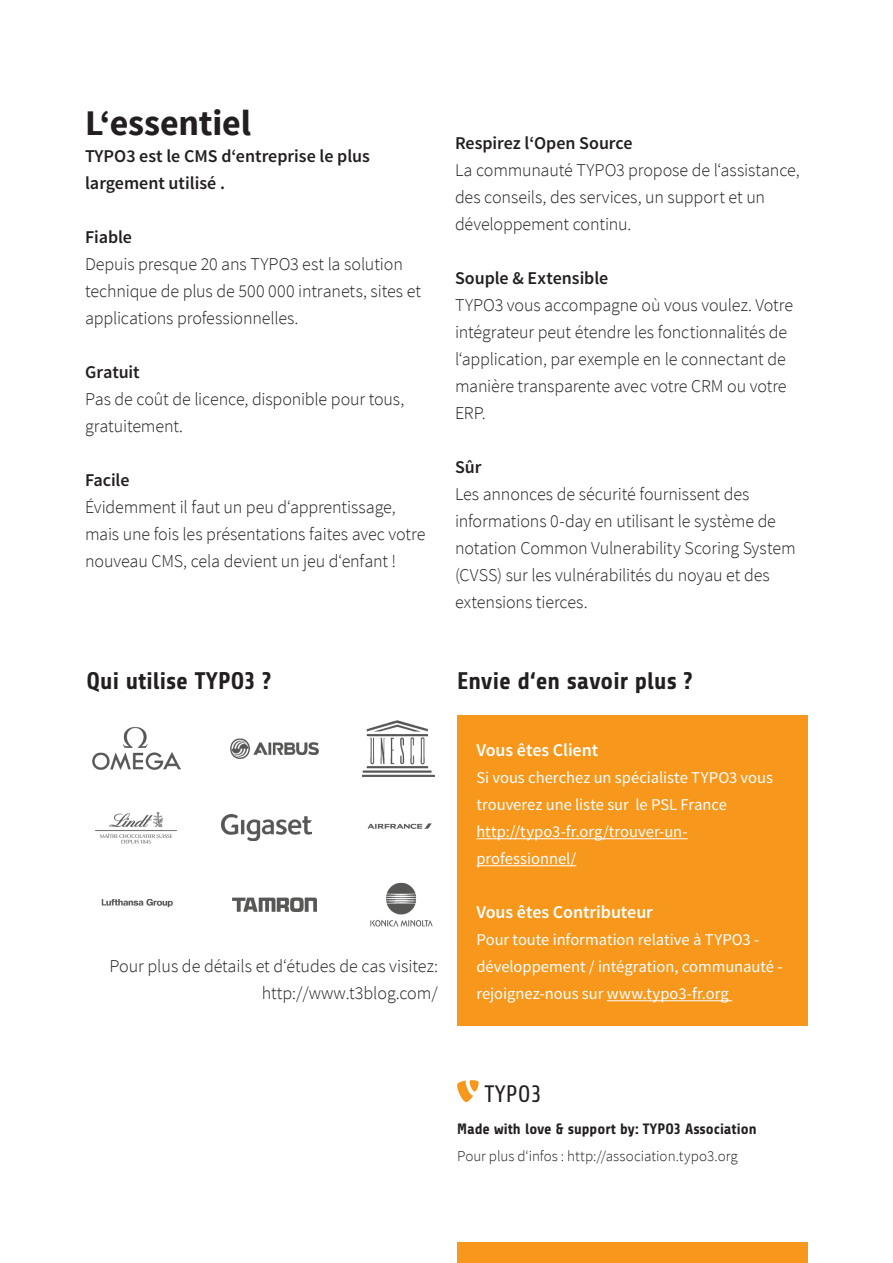
<style>
.page{position:relative;width:893px;height:1263px;background:#fff}
.page>*{position:absolute;margin:0;border:0;box-sizing:border-box;transform-origin:0 0}
.DIN_Lang_Titel_Inhal{font:700 36px "Source Sans Pro";letter-spacing:-.005em;color:#231f20}
.DIN_Lang_Titel_H2_Fe{font:700 24px "Share";color:#231f20}
.t1{font:23.7px "Share";color:#231f20}
.DIN_Lang_Continous_T{font:300 18px/27px "Source Sans Pro";letter-spacing:-.01em;color:#231f20}
.DIN_Lang_Titel_Inhal-2{font:300 18px/27px "Source Sans Pro";letter-spacing:-.01em;color:#231f20}
.DIN_Lang_Titel_H2_Fe-2{font:300 18px "Source Sans Pro";color:#231f20}
.DIN_Lang_Titel_Inhal-3{font:600 18px "Source Sans Pro";letter-spacing:-.005em;color:#231f20}
.Teaser_Subheader_Fli{font:600 18px/27px "Source Sans Pro";color:#231f20}
.DIN_Lang_Continous_T-2{font:600 18px "Source Sans Pro";letter-spacing:-.005em;color:#fff}
.DIN_Lang_Continous_T-3{font:16.5px/27px "Source Sans Pro";color:#fff}
.DIN_Lang_Continous_T-4{font:300 15px "Source Sans Pro";color:#231f20}
.DIN_Lang_H3{font:700 15px "Share";color:#231f20}
</style>
<div class="page">
<div style="left:457px;top:716px;width:351px;height:310px;background:#f7981d"></div>
<hr style="left:476px;top:838px;width:212px;height:1px;background:#fff">
<hr style="left:476px;top:865px;width:100px;height:1px;background:#fff">
<hr style="left:607px;top:1000px;width:125px;height:1px;background:#fff">
<div style="left:457px;top:1242px;width:351px;height:21px;background:#f7981d"></div>
<svg style="left:457px;top:1080px;width:22px;height:22px"></svg>
<img style="left:230px;top:738px;width:89px;height:21px">
<img style="left:92px;top:727px;width:89px;height:43px">
<img style="left:363px;top:721px;width:71px;height:55px">
<img style="left:222px;top:814px;width:90px;height:27px">
<img style="left:95px;top:812px;width:82px;height:32px">
<img style="left:367px;top:823px;width:65px;height:6px">
<img style="left:232px;top:897px;width:85px;height:15px">
<img style="left:101px;top:898px;width:72px;height:10px">
<img style="left:370px;top:882px;width:63px;height:45px">
<p class="DIN_Lang_Titel_Inhal" style="left:85px;top:100px;width:167px">L‘essentiel</p>
<p class="Teaser_Subheader_Fli" style="left:85px;top:143px;width:286px">TYPO3 est le CMS d‘entreprise le plus largement utilisé .</p>
<p class="DIN_Lang_Titel_Inhal-3" style="left:85px;top:226px;width:49px">Fiable</p>
<p class="DIN_Lang_Continous_T" style="left:85px;top:251px;width:337px">Depuis presque 20 ans TYPO3 est la solution technique de plus de 500 000 intranets, sites et applications professionnelles.</p>
<p class="DIN_Lang_Titel_Inhal-3" style="left:85px;top:361px;width:56px">Gratuit</p>
<p class="DIN_Lang_Continous_T" style="left:85px;top:386px;width:321px">Pas de coût de licence, disponible pour tous, gratuitement.</p>
<p class="DIN_Lang_Titel_Inhal-3" style="left:85px;top:469px;width:46px">Facile</p>
<p class="DIN_Lang_Continous_T" style="left:85px;top:494px;width:342px">Évidemment il faut un peu d‘apprentissage, mais une fois les présentations faites avec votre nouveau CMS, cela devient un jeu d‘enfant !</p>
<p class="DIN_Lang_Titel_Inhal-3" style="left:455px;top:131px;width:179px">Respirez l‘Open Source</p>
<p class="DIN_Lang_Titel_Inhal-2" style="left:455px;top:156px;width:346px">La communauté TYPO3 propose de l‘assistance, des conseils, des services, un support et un développement continu.</p>
<p class="DIN_Lang_Titel_Inhal-3" style="left:455px;top:266px;width:155px">Souple &amp; Extensible</p>
<p class="DIN_Lang_Continous_T" style="left:455px;top:291px;width:340px">TYPO3 vous accompagne où vous voulez. Votre intégrateur peut étendre les fonctionnalités de l‘application, par exemple en le connectant de manière transparente avec votre CRM ou votre ERP.</p>
<p class="DIN_Lang_Titel_Inhal-3" style="left:455px;top:455px;width:28px">Sûr</p>
<p class="DIN_Lang_Continous_T" style="left:455px;top:480px;width:342px">Les annonces de sécurité fournissent des informations 0-day en utilisant le système de notation Common Vulnerability Scoring System (CVSS) sur les vulnérabilités du noyau et des</p>
<p class="DIN_Lang_Continous_T" style="left:455px;top:588px;width:134px">extensions tierces.</p>
<p class="DIN_Lang_Titel_H2_Fe" style="left:87px;top:667px;width:186px">Qui utilise TYPO3 ?</p>
<p class="DIN_Lang_Titel_H2_Fe-2" style="left:109px;top:955px;width:330px">Pour plus de détails et d‘études de cas visitez:</p>
<p class="DIN_Lang_Titel_H2_Fe-2" style="left:262px;top:982px;width:178px">http://www.t3blog.com/</p>
<p class="DIN_Lang_Titel_H2_Fe" style="left:457px;top:667px;width:237px">Envie d‘en savoir plus ?</p>
<p class="DIN_Lang_Continous_T-2" style="left:476px;top:739px;width:123px">Vous êtes Client</p>
<p class="DIN_Lang_Continous_T-3" style="left:476px;top:764px;width:298px">Si vous cherchez un spécialiste TYPO3 vous</p>
<p class="DIN_Lang_Continous_T-3" style="left:476px;top:791px;width:252px">trouverez une liste sur le PSL France</p>
<p class="DIN_Lang_Continous_T-3" style="left:476px;top:818px;width:213px">http://typo3-fr.org/trouver-un&shy;professionnel/</p>
<p class="DIN_Lang_Continous_T-2" style="left:476px;top:901px;width:178px">Vous êtes Contributeur</p>
<p class="DIN_Lang_Continous_T-3" style="left:476px;top:926px;width:308px">Pour toute information relative à TYPO3 - développement / intégration, communauté -</p>
<p class="DIN_Lang_Continous_T-3" style="left:476px;top:980px;width:254px">rejoignez-nous sur www.typo3-fr.org</p>
<h3 class="t1" style="left:484px;top:1081px;width:59px">TYPO3</h3>
<p class="DIN_Lang_H3" style="left:457px;top:1121px;width:301px">Made with love &amp; support by: TYPO3 Association</p>
<p class="DIN_Lang_Continous_T-4" style="left:457px;top:1147px;width:282px">Pour plus d‘infos : http://association.typo3.org</p>
</div>
